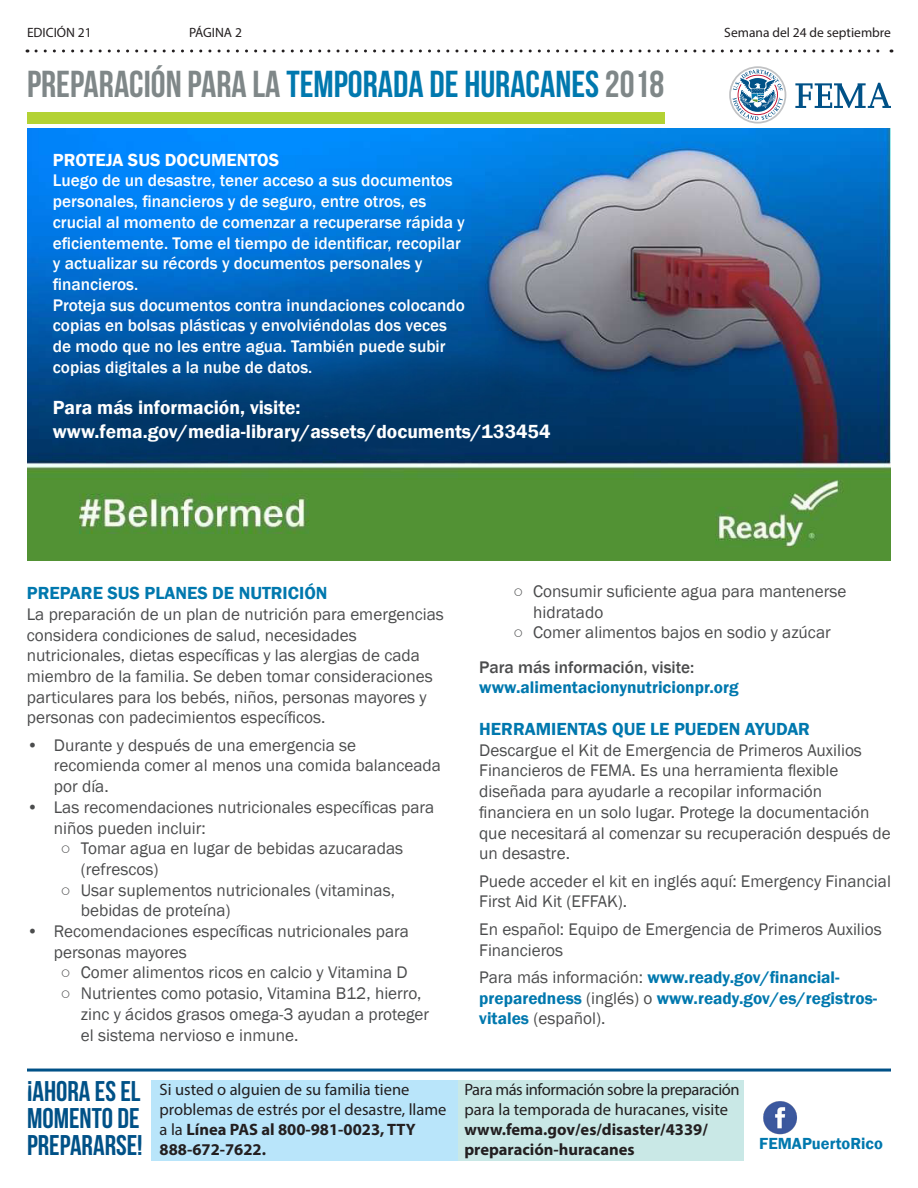
<style>
.page{position:relative;width:918px;height:1188px;background:#fff}
.page>*{position:absolute;margin:0;border:0;box-sizing:border-box;transform-origin:0 0}
.t1{font:37.5px "Bebas Neue";color:#7f8788}
.t2{font:28.5px/27px "Bebas Neue";color:#005187;text-align:justify}
.content{font:600 19.5px "Franklin Gothic";color:#fff}
.content-2{font:600 18px "Franklin Gothic";color:#0078ae}
.content-3{font:600 18px "Franklin Gothic";color:#fff}
.content-4{font:17.25px/20.7px "Franklin Gothic";color:#4b4c4d}
.content-5{font:500 17.25px/20.7px "Franklin Gothic";color:#fff}
.content-6{font:600 17.25px/20.7px "Franklin Gothic";color:#0078ae}
.content-7{font:500 17.25px "Franklin Gothic";color:#4b4c4d}
.t3{font:16.5px/19.8px "Myriad Pro";letter-spacing:-.025em;color:#231f20}
.t4{font:16.5px/19.8px "Myriad Pro";color:#231f20}
.t5{font:600 16.5px "Franklin Gothic";color:#0078ae}
.t6{font:13.5px "Myriad Pro";color:#231f20}
.s1{color:#0078ae}
.s2{font-weight:400;color:#4b4c4d}
.s3{font-weight:700}
</style>
<div class="page">
<img style="left:27px;top:128px;width:864px;height:433px">
<svg style="left:36px;top:50px;width:856px;height:2px"></svg>
<div style="left:458px;top:1080px;width:286px;height:81px;background:#c9e8e6"></div>
<div style="left:152px;top:1080px;width:306px;height:81px;background:#b9e5fa"></div>
<hr style="left:27px;top:1069px;width:864px;height:3px;background:#005187">
<div style="left:27px;top:112px;width:638px;height:12px;background:#b3d234"></div>
<img style="left:763px;top:1101px;width:34px;height:34px">
<svg style="left:795px;top:83px;width:96px;height:25px"></svg>
<svg style="left:729px;top:66px;width:57px;height:58px"></svg>
<p class="t6" style="left:27px;top:24px;width:66px">EDICIÓN 21</p>
<p class="t6" style="left:189px;top:24px;width:54px">PÁGINA 2</p>
<p class="t6" style="left:724px;top:24px;width:168px">Semana del 24 de septiembre</p>
<p class="t1" style="left:27px;top:64px;width:639px">PREPARACIÓN PARA LA <span class="s1">TEMPORADA DE HURACANES</span> 2018</p>
<p class="content-3" style="left:53px;top:149px;width:228px">PROTEJA SUS DOCUMENTOS</p>
<p class="content-5" style="left:53px;top:171px;width:414px">Luego de un desastre, tener acceso a sus documentos personales, financieros y de seguro, entre otros, es crucial al momento de comenzar a recuperarse rápida y eficientemente. Tome el tiempo de identificar, recopilar y actualizar su récords y documentos personales y financieros.</p>
<p class="content-5" style="left:53px;top:295px;width:414px">Proteja sus documentos contra inundaciones colocando copias en bolsas plásticas y envolviéndolas dos veces de modo que no les entre agua. También puede subir copias digitales a la nube de datos.</p>
<p class="content" style="left:53px;top:396px;width:249px">Para más información, visite:</p>
<p class="content" style="left:53px;top:419px;width:499px">www.fema.gov/media-library/assets/documents/133454</p>
<p class="content-2" style="left:27px;top:582px;width:302px">PREPARE SUS PLANES DE NUTRICIÓN</p>
<p class="content-4" style="left:27px;top:604px;width:419px">La preparación de un plan de nutrición para emergencias considera condiciones de salud, necesidades nutricionales, dietas específicas y las alergias de cada miembro de la familia. Se deben tomar consideraciones particulares para los bebés, niños, personas mayores y personas con padecimientos específicos.</p>
<p class="content-4" style="left:54px;top:735px;width:389px;text-indent:-27px">• Durante y después de una emergencia se recomienda comer al menos una comida balanceada por día.</p>
<p class="content-4" style="left:54px;top:797px;width:382px;text-indent:-27px">• Las recomendaciones nutricionales específicas para niños pueden incluir:</p>
<p class="content-4" style="left:81px;top:839px;width:324px;text-indent:-20px">○ Tomar agua en lugar de bebidas azucaradas (refrescos)</p>
<p class="content-4" style="left:81px;top:880px;width:316px;text-indent:-20px">○ Usar suplementos nutricionales (vitaminas, bebidas de proteína)</p>
<p class="content-4" style="left:54px;top:921px;width:357px;text-indent:-27px">• Recomendaciones específicas nutricionales para personas mayores</p>
<p class="content-4" style="left:61px;top:963px;width:349px">○ Comer alimentos ricos en calcio y Vitamina D</p>
<p class="content-4" style="left:81px;top:983px;width:350px;text-indent:-20px">○ Nutrientes como potasio, Vitamina B12, hierro, zinc y ácidos grasos omega-3 ayudan a proteger el sistema nervioso e inmune.</p>
<p class="content-4" style="left:533px;top:581px;width:315px;text-indent:-20px">○ Consumir suficiente agua para mantenerse hidratado</p>
<p class="content-4" style="left:513px;top:623px;width:319px">○ Comer alimentos bajos en sodio y azúcar</p>
<p class="content-7" style="left:479px;top:656px;width:216px">Para más información, visite:</p>
<p class="content-6" style="left:479px;top:677px;width:261px">www.alimentacionynutricionpr.org</p>
<p class="content-2" style="left:479px;top:718px;width:332px">HERRAMIENTAS QUE LE PUEDEN AYUDAR</p>
<p class="content-4" style="left:479px;top:740px;width:413px">Descargue el Kit de Emergencia de Primeros Auxilios Financieros de FEMA. Es una herramienta flexible diseñada para ayudarle a recopilar información financiera en un solo lugar. Protege la documentación que necesitará al comenzar su recuperación después de un desastre.</p>
<p class="content-4" style="left:479px;top:871px;width:413px">Puede acceder el kit en inglés aquí: Emergency Financial<br>First Aid Kit (EFFAK).</p>
<p class="content-4" style="left:479px;top:919px;width:404px">En español: Equipo de Emergencia de Primeros Auxilios<br>Financieros</p>
<p class="content-6" style="left:479px;top:967px;width:400px"><span class="s2">Para más información:</span> www.ready.gov/financial&shy;preparedness <span class="s2">(inglés) o</span> www.ready.gov/es/registros&shy;vitales <span class="s2">(español).</span></p>
<p class="t2" style="left:27px;top:1078px;width:117px">¡AHORA ES EL MOMENTO DE PREPARARSE!</p>
<p class="t4" style="left:160px;top:1080px;width:288px">Si usted o alguien de su familia tiene problemas de estrés por el desastre, llame a la <span class="s3">Línea PAS al 800-981-0023, TTY<br>888-672-7622.</span></p>
<p class="t3" style="left:464px;top:1080px;width:277px">Para más información sobre la preparación para la temporada de huracanes, visite <span class="s3">www.fema.gov/es/disaster/4339/ preparación-huracanes</span></p>
<p class="t5" style="left:759px;top:1133px;width:125px">FEMAPuertoRico</p>
</div>
